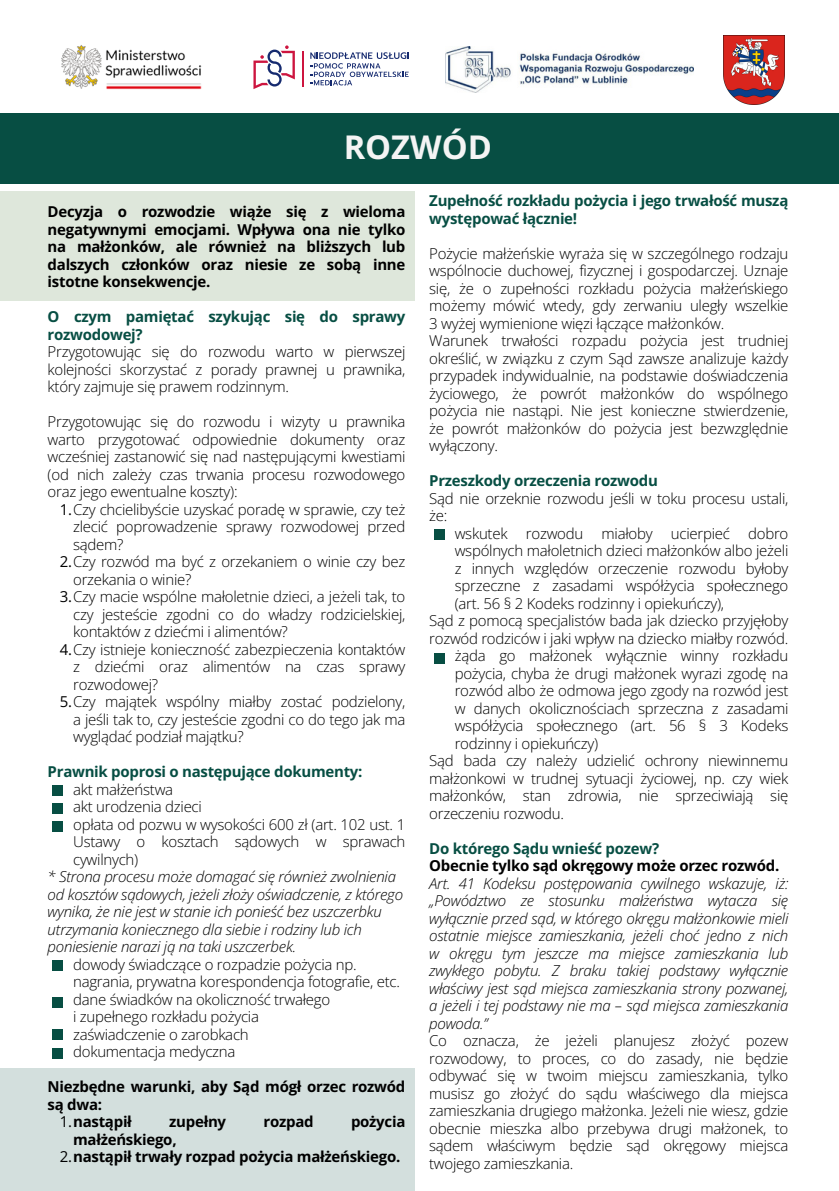
<style>
.page{position:relative;width:839px;height:1191px;background:#fff}
.page>*{position:absolute;margin:0;border:0;box-sizing:border-box;transform-origin:0 0}
.t1{font:700 32.6px "Open Sans";color:#f4f4f4}
.t2{font:300 15px/17.6px "Open Sans";letter-spacing:-.02em;color:#000;text-align:justify}
.t3{font:italic 300 15px/17.6px "Open Sans";letter-spacing:-.02em;color:#000}
.t4{font:700 15px/17.6px "Open Sans";letter-spacing:-.02em;color:#000;text-align:justify}
.t5{font:700 15px/17.6px "Open Sans";letter-spacing:-.02em;color:#074e43}
.s1{font-weight:400}
</style>
<div class="page">
<div style="left:0;top:113px;width:838px;height:71px;background:#074e43"></div>
<div style="left:0;top:192px;width:414px;height:109px;background:#dee7db"></div>
<div style="left:0;top:1068px;width:414px;height:123px;background:#d3dfdd"></div>
<img style="left:61px;top:45px;width:141px;height:45px">
<svg style="left:253px;top:45px;width:42px;height:44px"></svg>
<hr style="left:302px;top:51px;width:1px;height:36px;background:#cd153f">
<svg style="left:310px;top:52px;width:98px;height:33px"></svg>
<img style="left:723px;top:35px;width:61px;height:69px">
<div style="left:433px;top:529px;width:11px;height:11px;background:#074e43"></div>
<div style="left:52px;top:785px;width:11px;height:10px;background:#074e43"></div>
<div style="left:52px;top:803px;width:11px;height:11px;background:#074e43"></div>
<div style="left:52px;top:821px;width:11px;height:11px;background:#074e43"></div>
<div style="left:52px;top:960px;width:11px;height:11px;background:#074e43"></div>
<div style="left:52px;top:997px;width:11px;height:11px;background:#074e43"></div>
<div style="left:52px;top:1029px;width:11px;height:11px;background:#074e43"></div>
<div style="left:52px;top:1048px;width:11px;height:11px;background:#074e43"></div>
<div style="left:433px;top:653px;width:11px;height:11px;background:#074e43"></div>
<img style="left:445px;top:46px;width:248px;height:47px">
<p class="t1" style="left:344px;top:124px;width:150px">ROZWÓD</p>
<p class="t4" style="left:48px;top:203px;width:359px">Decyzja o rozwodzie wiąże się z wieloma negatywnymi emocjami. Wpływa ona nie tylko na małżonków, ale również na bliższych lub dalszych członków oraz niesie ze sobą inne istotne konsekwencje.</p>
<p class="t5" style="left:48px;top:308px;width:359px">O czym pamiętać szykując się do sprawy rozwodowej?</p>
<p class="t2" style="left:48px;top:343px;width:359px">Przygotowując się do rozwodu warto w pierwszej kolejności skorzystać z porady prawnej u prawnika, który zajmuje się prawem rodzinnym.</p>
<h1 class="t2" style="left:48px;top:413px;width:359px">Przygotowując się do rozwodu i wizyty u prawnika warto przygotować odpowiednie dokumenty oraz wcześniej zastanowić się nad następującymi kwestiami (od nich zależy czas trwania procesu rozwodowego oraz jego ewentualne koszty):</h1>
<h2 class="t2" style="left:73px;top:500px;width:334px;text-indent:-13px"><span class="s1">1.</span>Czy chcielibyście uzyskać poradę w sprawie, czy też zlecić poprowadzenie sprawy rozwodowej przed sądem?</h2>
<p class="t2" style="left:73px;top:553px;width:334px;text-indent:-13px"><span class="s1">2.</span>Czy rozwód ma być z orzekaniem o winie czy bez orzekania o winie?</p>
<p class="t2" style="left:73px;top:588px;width:334px;text-indent:-13px"><span class="s1">3.</span>Czy macie wspólne małoletnie dzieci, a jeżeli tak, to czy jesteście zgodni co do władzy rodzicielskiej, kontaktów z dziećmi i alimentów?</p>
<p class="t2" style="left:73px;top:640px;width:334px;text-indent:-13px"><span class="s1">4.</span>Czy istnieje konieczność zabezpieczenia kontaktów z dziećmi oraz alimentów na czas sprawy rozwodowej?</p>
<p class="t2" style="left:73px;top:693px;width:334px;text-indent:-13px"><span class="s1">5.</span>Czy majątek wspólny miałby zostać podzielony, a jeśli tak to, czy jesteście zgodni co do tego jak ma wyglądać podział majątku?</p>
<p class="t5" style="left:48px;top:763px;width:316px">Prawnik poprosi o następujące dokumenty:</p>
<p class="t2" style="left:73px;top:780px;width:101px">akt małżeństwa</p>
<p class="t2" style="left:73px;top:798px;width:130px">akt urodzenia dzieci</p>
<p class="t2" style="left:73px;top:815px;width:334px">opłata od pozwu w wysokości 600 zł (art. 102 ust. 1<br>Ustawy o kosztach sądowych w sprawach cywilnych)</p>
<p class="t3" style="left:48px;top:868px;width:357px">* Strona procesu może domagać się również zwolnienia od kosztów sądowych, jeżeli złoży oświadczenie, z którego wynika, że nie jest w stanie ich ponieść bez uszczerbku utrzymania koniecznego dla siebie i rodziny lub ich poniesienie narazi ją na taki uszczerbek.</p>
<p class="t2" style="left:73px;top:955px;width:328px">dowody świadczące o rozpadzie pożycia np. nagrania, prywatna korespondencja fotografie, etc.</p>
<p class="t2" style="left:73px;top:990px;width:258px">dane świadków na okoliczność trwałego i zupełnego rozkładu pożycia</p>
<p class="t2" style="left:73px;top:1025px;width:177px">zaświadczenie o zarobkach</p>
<h2 class="t2" style="left:73px;top:1043px;width:164px">dokumentacja medyczna</h2>
<p class="t4" style="left:48px;top:1078px;width:359px">Niezbędne warunki, aby Sąd mógł orzec rozwód są dwa:</p>
<p class="t4" style="left:60px;top:1113px;width:74px"><span class="s1">1.</span>nastąpił</p>
<p class="t4" style="left:169px;top:1113px;width:58px">zupełny</p>
<p class="t4" style="left:263px;top:1113px;width:52px">rozpad</p>
<p class="t4" style="left:351px;top:1113px;width:56px">pożycia</p>
<p class="t4" style="left:73px;top:1130px;width:105px">małżeńskiego,</p>
<p class="t4" style="left:60px;top:1148px;width:342px"><span class="s1">2.</span>nastąpił trwały rozpad pożycia małżeńskiego.</p>
<p class="t5" style="left:429px;top:192px;width:360px">Zupełność rozkładu pożycia i jego trwałość muszą występować łącznie!</p>
<p class="t2" style="left:429px;top:244px;width:360px">Pożycie małżeńskie wyraża się w szczególnego rodzaju wspólnocie duchowej, fizycznej i gospodarczej. Uznaje się, że o zupełności rozkładu pożycia małżeńskiego możemy mówić wtedy, gdy zerwaniu uległy wszelkie 3 wyżej wymienione więzi łączące małżonków.</p>
<p class="t2" style="left:429px;top:332px;width:360px">Warunek trwałości rozpadu pożycia jest trudniej określić, w związku z czym Sąd zawsze analizuje każdy przypadek indywidualnie, na podstawie doświadczenia życiowego, że powrót małżonków do wspólnego pożycia nie nastąpi. Nie jest konieczne stwierdzenie, że powrót małżonków do pożycia jest bezwzględnie wyłączony.</p>
<h2 class="t5" style="left:429px;top:472px;width:230px">Przeszkody orzeczenia rozwodu</h2>
<p class="t2" style="left:429px;top:489px;width:360px">Sąd nie orzeknie rozwodu jeśli w toku procesu ustali, że:</p>
<p class="t2" style="left:454px;top:524px;width:335px">wskutek rozwodu miałoby ucierpieć dobro wspólnych małoletnich dzieci małżonków albo jeżeli z innych względów orzeczenie rozwodu byłoby sprzeczne z zasadami współżycia społecznego (art. 56 § 2 Kodeks rodzinny i opiekuńczy),</p>
<p class="t2" style="left:429px;top:612px;width:360px">Sąd z pomocą specjalistów bada jak dziecko przyjęłoby rozwód rodziców i jaki wpływ na dziecko miałby rozwód.</p>
<p class="t2" style="left:454px;top:647px;width:335px">żąda go małżonek wyłącznie winny rozkładu pożycia, chyba że drugi małżonek wyrazi zgodę na rozwód albo że odmowa jego zgody na rozwód jest w danych okolicznościach sprzeczna z zasadami współżycia społecznego (art. 56 § 3 Kodeks rodzinny i opiekuńczy)</p>
<p class="t2" style="left:429px;top:752px;width:360px">Sąd bada czy należy udzielić ochrony niewinnemu małżonkowi w trudnej sytuacji życiowej, np. czy wiek małżonków, stan zdrowia, nie sprzeciwiają się orzeczeniu rozwodu.</p>
<p class="t5" style="left:429px;top:839px;width:231px">Do którego Sądu wnieść pozew?</p>
<p class="t4" style="left:429px;top:857px;width:351px">Obecnie tylko sąd okręgowy może orzec rozwód.</p>
<p class="t3" style="left:429px;top:874px;width:360px;text-align:justify">Art. 41 Kodeksu postępowania cywilnego wskazuje, iż: „Powództwo ze stosunku małżeństwa wytacza się wyłącznie przed sąd, w którego okręgu małżonkowie mieli ostatnie miejsce zamieszkania, jeżeli choć jedno z nich w okręgu tym jeszcze ma miejsce zamieszkania lub zwykłego pobytu. Z braku takiej podstawy wyłącznie właściwy jest sąd miejsca zamieszkania strony pozwanej, a jeżeli i tej podstawy nie ma – sąd miejsca zamieszkania powoda.”</p>
<h2 class="t2" style="left:429px;top:1032px;width:360px">Co oznacza, że jeżeli planujesz złożyć pozew rozwodowy, to proces, co do zasady, nie będzie odbywać się w twoim miejscu zamieszkania, tylko musisz go złożyć do sądu właściwego dla miejsca zamieszkania drugiego małżonka. Jeżeli nie wiesz, gdzie obecnie mieszka albo przebywa drugi małżonek, to sądem właściwym będzie sąd okręgowy miejsca twojego zamieszkania.</h2>
</div>
